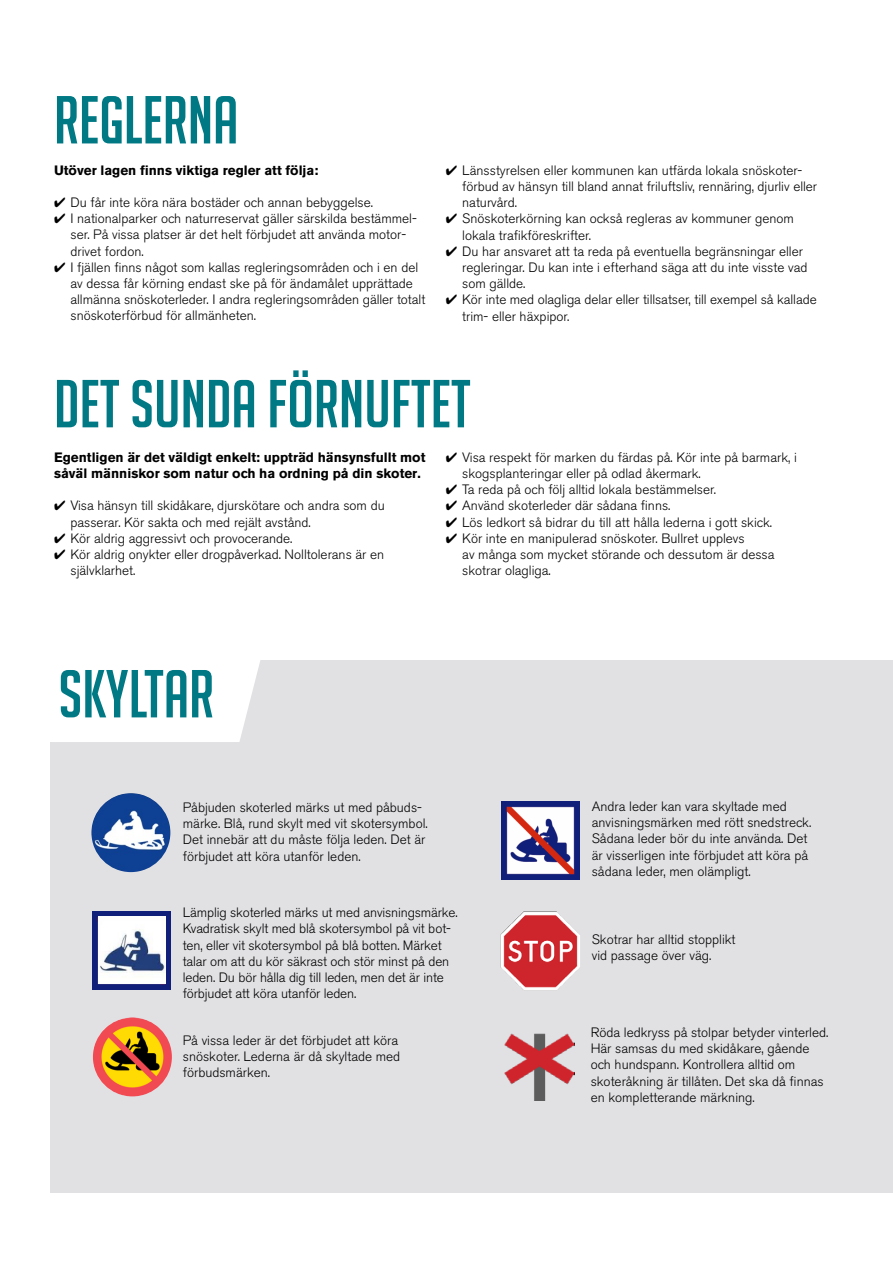
<style>
.page{position:relative;width:893px;height:1263px;background:#fff}
.page>*{position:absolute;margin:0;border:0;box-sizing:border-box;transform-origin:0 0}
.t1{font:66px "Big Noodle Titling";color:#007985}
.t2{font:300 13.5px/16.2px "Akzidenz Grotesk BE";color:#000}
.t3{font:700 13.5px/16.2px "Akzidenz Grotesk BE";color:#000}
</style>
<div class="page">
<div style="left:50px;top:660px;width:843px;height:532px;background:#e1e1e4"></div>
<div style="left:50px;top:660px;width:210px;height:82px;background:#fff"></div>
<img style="left:91px;top:793px;width:79px;height:79px;border-radius:39px">
<img style="left:93px;top:1017px;width:79px;height:79px;border-radius:39px">
<img style="left:502px;top:802px;width:78px;height:77px">
<img style="left:93px;top:911px;width:78px;height:78px">
<img style="left:98px;top:917px;width:67px;height:66px">
<img style="left:501px;top:911px;width:79px;height:79px">
<img style="left:504px;top:1033px;width:70px;height:67px">
<h1 class="t1" style="left:54px;top:84px;width:186px">REGLERNA</h1>
<p class="t3" style="left:54px;top:162px;width:266px">Utöver lagen finns viktiga regler att följa:</p>
<p class="t2" style="left:54px;top:195px;width:320px">✔ Du får inte köra nära bostäder och annan bebyggelse.</p>
<p class="t2" style="left:70px;top:211px;width:348px;text-indent:-16px">✔ I nationalparker och naturreservat gäller särskilda bestämmel&shy;ser. På vissa platser är det helt förbjudet att använda motor&shy;drivet fordon.</p>
<p class="t2" style="left:70px;top:259px;width:356px;text-indent:-16px">✔ I fjällen finns något som kallas regleringsområden och i en del av dessa får körning endast ske på för ändamålet upprättade allmänna snöskoterleder. I andra regleringsområden gäller totalt snöskoterförbud för allmänheten.</p>
<p class="t2" style="left:462px;top:162px;width:356px;text-indent:-16px">✔ Länsstyrelsen eller kommunen kan utfärda lokala snöskoter&shy;förbud av hänsyn till bland annat friluftsliv, rennäring, djurliv eller naturvård.</p>
<p class="t2" style="left:462px;top:211px;width:333px;text-indent:-16px">✔ Snöskoterkörning kan också regleras av kommuner genom lokala trafikföreskrifter.</p>
<p class="t2" style="left:462px;top:243px;width:347px;text-indent:-16px">✔ Du har ansvaret att ta reda på eventuella begränsningar eller regleringar. Du kan inte i efterhand säga att du inte visste vad som gällde.</p>
<p class="t2" style="left:462px;top:292px;width:356px;text-indent:-16px">✔ Kör inte med olagliga delar eller tillsatser, till exempel så kallade trim- eller häxpipor.</p>
<h1 class="t1" style="left:54px;top:368px;width:418px">DET SUNDA FÖRNUFTET</h1>
<p class="t3" style="left:54px;top:449px;width:373px">Egentligen är det väldigt enkelt: uppträd hänsynsfullt mot såväl människor som natur och ha ordning på din skoter.</p>
<p class="t2" style="left:70px;top:498px;width:316px;text-indent:-16px">✔ Visa hänsyn till skidåkare, djurskötare och andra som du passerar. Kör sakta och med rejält avstånd.</p>
<p class="t2" style="left:54px;top:530px;width:240px">✔ Kör aldrig aggressivt och provocerande.</p>
<p class="t2" style="left:70px;top:546px;width:315px;text-indent:-16px">✔ Kör aldrig onykter eller drogpåverkad. Nolltolerans är en självklarhet.</p>
<p class="t2" style="left:462px;top:449px;width:336px;text-indent:-16px">✔ Visa respekt för marken du färdas på. Kör inte på barmark, i skogsplanteringar eller på odlad åkermark.</p>
<p class="t2" style="left:446px;top:482px;width:272px">✔ Ta reda på och följ alltid lokala bestämmelser.</p>
<p class="t2" style="left:446px;top:498px;width:226px">✔ Använd skoterleder där sådana finns.</p>
<p class="t2" style="left:446px;top:514px;width:328px">✔ Lös ledkort så bidrar du till att hålla lederna i gott skick.</p>
<p class="t2" style="left:462px;top:530px;width:314px;text-indent:-16px">✔ Kör inte en manipulerad snöskoter. Bullret upplevs<br>av många som mycket störande och dessutom är dessa skotrar olagliga.</p>
<h1 class="t1" style="left:59px;top:658px;width:157px">SKYLTAR</h1>
<p class="t2" style="left:183px;top:799px;width:247px">Påbjuden skoterled märks ut med påbuds&shy;märke. Blå, rund skylt med vit skotersymbol.<br>Det innebär att du måste följa leden. Det är förbjudet att köra utanför leden.</p>
<p class="t2" style="left:592px;top:798px;width:221px">Andra leder kan vara skyltade med anvisningsmärken med rött snedstreck.<br>Sådana leder bör du inte använda. Det är visserligen inte förbjudet att köra på sådana leder, men olämpligt.</p>
<p class="t2" style="left:183px;top:905px;width:276px">Lämplig skoterled märks ut med anvisningsmärke.<br>Kvadratisk skylt med blå skotersymbol på vit bot&shy;ten, eller vit skotersymbol på blå botten. Märket talar om att du kör säkrast och stör minst på den leden. Du bör hålla dig till leden, men det är inte förbjudet att köra utanför leden.</p>
<p class="t2" style="left:183px;top:1032px;width:219px">På vissa leder är det förbjudet att köra snöskoter. Lederna är då skyltade med förbudsmärken.</p>
<p class="t2" style="left:592px;top:931px;width:145px">Skotrar har alltid stopplikt vid passage över väg.</p>
<p class="t2" style="left:591px;top:1024px;width:239px">Röda ledkryss på stolpar betyder vinterled.<br>Här samsas du med skidåkare, gående och hundspann. Kontrollera alltid om skoteråkning är tillåten. Det ska då finnas en kompletterande märkning.</p>
</div>
